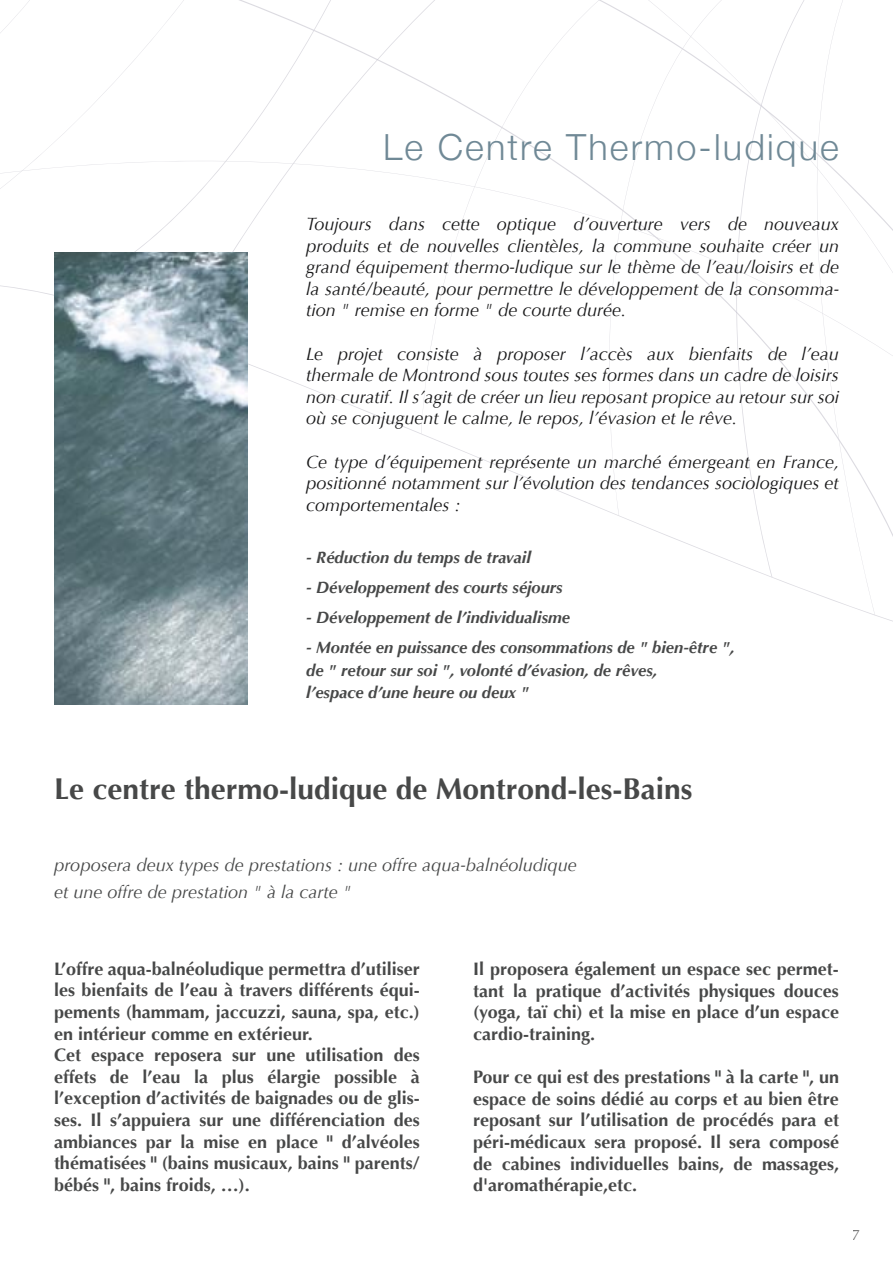
<style>
.page{position:relative;width:893px;height:1263px;background:#fff}
.page>*{position:absolute;margin:0;border:0;box-sizing:border-box;transform-origin:0 0}
.t1{font:300 36px "Helvetica Neue";letter-spacing:.06em;color:#708996}
.t2{font:700 30px "Optima";color:#474848}
.t3{font:700 18px/21.6px "Optima";color:#474848;text-align:justify}
.t4{font:italic 18px/21.6px "Optima";color:#181819;text-align:justify}
.t5{font:italic 18px/27px "Optima";color:#474848}
.t6{font:italic 700 16.5px/22.5px "Optima";color:#474848}
.t7{font:15px "Optima";color:#676767}
</style>
<div class="page">
<svg style="left:247px;top:13px;width:174px;height:325px"></svg>
<svg style="left:421px;top:0;width:176px;height:433px"></svg>
<svg style="left:597px;top:0;width:125px;height:515px"></svg>
<svg style="left:816px;top:0;width:60px;height:616px"></svg>
<svg style="left:736px;top:0;width:68px;height:578px"></svg>
<svg style="left:134px;top:0;width:197px;height:295px"></svg>
<svg style="left:0;top:0;width:184px;height:189px"></svg>
<img style="left:54px;top:252px;width:193px;height:452px">
<h1 class="t1" style="left:383px;top:125px;width:457px">Le Centre Thermo-ludique</h1>
<p class="t4" style="left:306px;top:213px;width:534px">Toujours dans cette optique d’ouverture vers de nouveaux produits et de nouvelles clientèles, la commune souhaite créer un grand équipement thermo-ludique sur le thème de l’eau/loisirs et de la santé/beauté, pour permettre le développement de la consomma&shy;tion " remise en forme " de courte durée.</p>
<p class="t4" style="left:306px;top:343px;width:534px">Le projet consiste à proposer l’accès aux bienfaits de l’eau thermale de Montrond sous toutes ses formes dans un cadre de loisirs non curatif. Il s’agit de créer un lieu reposant propice au retour sur soi où se conjuguent le calme, le repos, l’évasion et le rêve.</p>
<p class="t4" style="left:306px;top:451px;width:534px">Ce type d’équipement représente un marché émergeant en France, positionné notamment sur l’évolution des tendances sociologiques et comportementales :</p>
<p class="t6" style="left:306px;top:546px;width:226px">- Réduction du temps de travail</p>
<p class="t6" style="left:306px;top:576px;width:258px">- Développement des courts séjours</p>
<p class="t6" style="left:306px;top:606px;width:265px">- Développement de l’individualisme</p>
<p class="t6" style="left:306px;top:636px;width:430px">- Montée en puissance des consommations de " bien-être ", de " retour sur soi ", volonté d’évasion, de rêves,<br>l’espace d’une heure ou deux "</p>
<h2 class="t2" style="left:54px;top:772px;width:640px">Le centre thermo-ludique de Montrond-les-Bains</h2>
<p class="t5" style="left:54px;top:851px;width:524px">proposera deux types de prestations : une offre aqua-balnéoludique et une offre de prestation " à la carte "</p>
<p class="t3" style="left:54px;top:958px;width:367px;text-align:left">L’offre aqua-balnéoludique permettra d’utiliser les bienfaits de l’eau à travers différents équi&shy;pements (hammam, jaccuzzi, sauna, spa, etc.) en intérieur comme en extérieur.<br>Cet espace reposera sur une utilisation des effets de l’eau la plus élargie possible à l’exception d’activités de baignades ou de glis&shy;ses. Il s’appuiera sur une différenciation des ambiances par la mise en place " d’alvéoles thématisées " (bains musicaux, bains " parents/ bébés ", bains froids, …).</p>
<p class="t3" style="left:473px;top:958px;width:367px">Il proposera également un espace sec permet&shy;tant la pratique d’activités physiques douces (yoga, taï chi) et la mise en place d’un espace cardio-training.</p>
<p class="t3" style="left:473px;top:1066px;width:367px">Pour ce qui est des prestations " à la carte ", un espace de soins dédié au corps et au bien être reposant sur l’utilisation de procédés para et péri-médicaux sera proposé. Il sera composé de cabines individuelles bains, de massages, d'aromathérapie,etc.</p>
<p class="t7" style="left:852px;top:1226px;width:10px">7</p>
</div>
